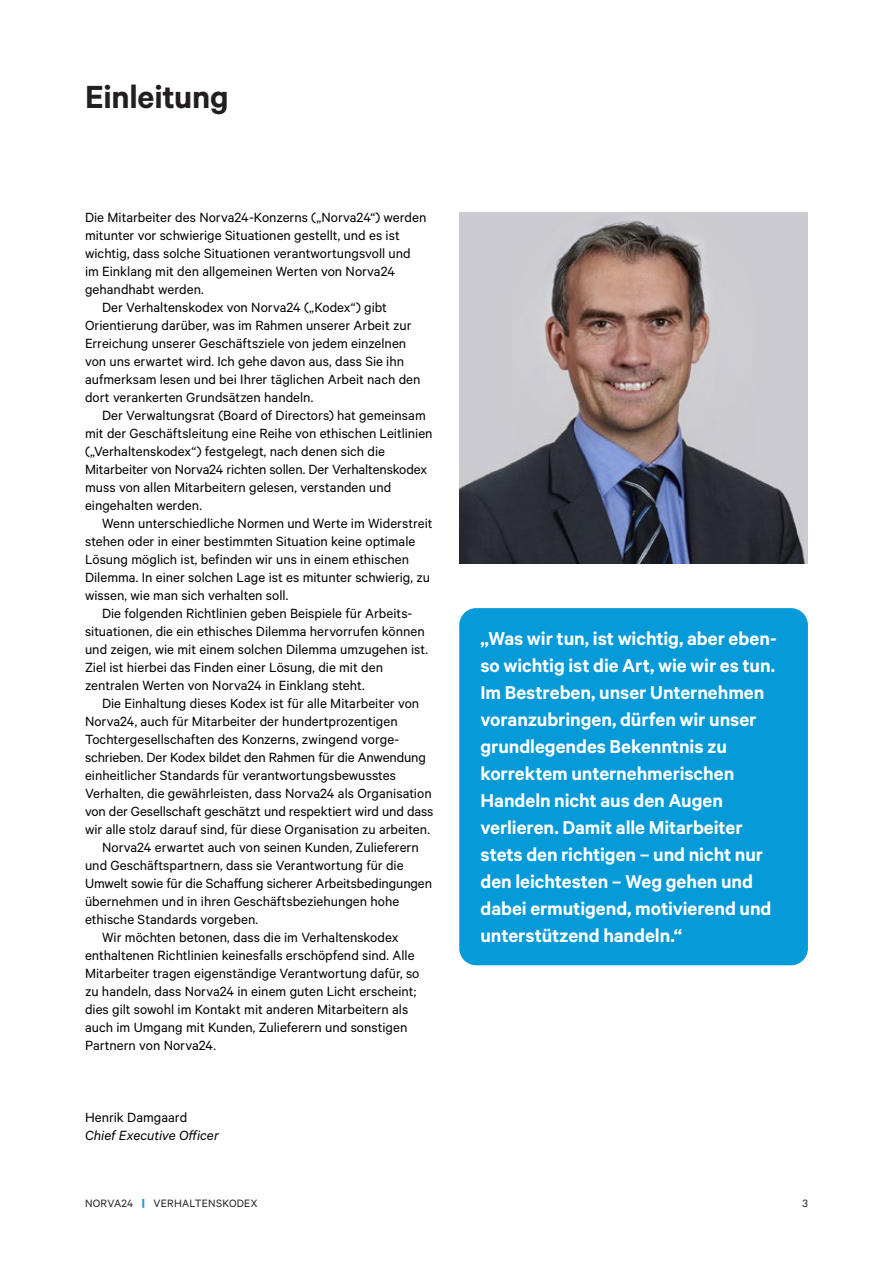
<style>
.page{position:relative;width:893px;height:1263px;background:#fff}
.page>*{position:absolute;margin:0;border:0;box-sizing:border-box;transform-origin:0 0}
.t1{font:600 36px "Calibre";letter-spacing:-.005em;color:#231f20}
.t2{font:600 21px/27px "Calibre";letter-spacing:-.005em;color:#fff}
.t3{font:15px "Calibre";color:#000001}
.t4{font:italic 15px "Calibre";color:#000001}
.t5{font:12px "Calibre";letter-spacing:.02em;color:#231f20}
.s1{font-weight:900;color:#069ad9}
</style>
<div class="page">
<div style="left:459px;top:608px;width:349px;height:357px;background:#069ad9;border-radius:17px"></div>
<img style="left:459px;top:213px;width:349px;height:351px">
<h1 class="t1" style="left:85px;top:76px;width:145px">Einleitung</h1>
<p class="t3" style="left:85px;top:209px;width:343px">Die Mitarbeiter des Norva24-Konzerns („Norva24“) werden</p>
<p class="t3" style="left:85px;top:227px;width:316px">mitunter vor schwierige Situationen gestellt, und es ist</p>
<p class="t3" style="left:85px;top:245px;width:327px">wichtig, dass solche Situationen verantwortungsvoll und</p>
<p class="t3" style="left:85px;top:263px;width:312px">im Einklang mit den allgemeinen Werten von Norva24</p>
<p class="t3" style="left:85px;top:281px;width:120px">gehandhabt werden.</p>
<p class="t3" style="left:102px;top:299px;width:286px">Der Verhaltenskodex von Norva24 („Kodex“) gibt</p>
<p class="t3" style="left:85px;top:317px;width:328px">Orientierung darüber, was im Rahmen unserer Arbeit zur</p>
<p class="t3" style="left:85px;top:335px;width:323px">Erreichung unserer Geschäftsziele von jedem einzelnen</p>
<p class="t3" style="left:85px;top:353px;width:321px">von uns erwartet wird. Ich gehe davon aus, dass Sie ihn</p>
<p class="t3" style="left:85px;top:371px;width:337px">aufmerksam lesen und bei Ihrer täglichen Arbeit nach den</p>
<p class="t3" style="left:85px;top:389px;width:230px">dort verankerten Grundsätzen handeln.</p>
<p class="t3" style="left:102px;top:407px;width:325px">Der Verwaltungsrat (Board of Directors) hat gemeinsam</p>
<p class="t3" style="left:85px;top:425px;width:349px">mit der Geschäftsleitung eine Reihe von ethischen Leitlinien</p>
<p class="t3" style="left:85px;top:443px;width:301px">(„Verhaltenskodex“) festgelegt, nach denen sich die</p>
<p class="t3" style="left:85px;top:461px;width:344px">Mitarbeiter von Norva24 richten sollen. Der Verhaltenskodex</p>
<p class="t3" style="left:85px;top:479px;width:308px">muss von allen Mitarbeitern gelesen, verstanden und</p>
<p class="t3" style="left:85px;top:497px;width:118px">eingehalten werden.</p>
<p class="t3" style="left:102px;top:515px;width:332px">Wenn unterschiedliche Normen und Werte im Widerstreit</p>
<p class="t3" style="left:85px;top:533px;width:332px">stehen oder in einer bestimmten Situation keine optimale</p>
<p class="t3" style="left:85px;top:551px;width:325px">Lösung möglich ist, befinden wir uns in einem ethischen</p>
<p class="t3" style="left:85px;top:569px;width:347px">Dilemma. In einer solchen Lage ist es mitunter schwierig, zu</p>
<p class="t3" style="left:85px;top:587px;width:205px">wissen, wie man sich verhalten soll.</p>
<p class="t3" style="left:102px;top:605px;width:311px">Die folgenden Richtlinien geben Beispiele für Arbeits-</p>
<p class="t3" style="left:85px;top:623px;width:341px">situationen, die ein ethisches Dilemma hervorrufen können</p>
<p class="t3" style="left:85px;top:641px;width:345px">und zeigen, wie mit einem solchen Dilemma umzugehen ist.</p>
<p class="t3" style="left:85px;top:659px;width:299px">Ziel ist hierbei das Finden einer Lösung, die mit den</p>
<p class="t3" style="left:85px;top:677px;width:281px">zentralen Werten von Norva24 in Einklang steht.</p>
<p class="t3" style="left:102px;top:695px;width:319px">Die Einhaltung dieses Kodex ist für alle Mitarbeiter von</p>
<p class="t3" style="left:85px;top:713px;width:314px">Norva24, auch für Mitarbeiter der hundertprozentigen</p>
<p class="t3" style="left:85px;top:731px;width:314px">Tochtergesellschaften des Konzerns, zwingend vorge-</p>
<p class="t3" style="left:85px;top:749px;width:342px">schrieben. Der Kodex bildet den Rahmen für die Anwendung</p>
<p class="t3" style="left:85px;top:767px;width:313px">einheitlicher Standards für verantwortungsbewusstes</p>
<p class="t3" style="left:85px;top:785px;width:348px">Verhalten, die gewährleisten, dass Norva24 als Organisation</p>
<p class="t3" style="left:85px;top:803px;width:350px">von der Gesellschaft geschätzt und respektiert wird und dass</p>
<p class="t3" style="left:85px;top:821px;width:346px">wir alle stolz darauf sind, für diese Organisation zu arbeiten.</p>
<p class="t3" style="left:102px;top:839px;width:318px">Norva24 erwartet auch von seinen Kunden, Zulieferern</p>
<p class="t3" style="left:85px;top:857px;width:320px">und Geschäftspartnern, dass sie Verantwortung für die</p>
<p class="t3" style="left:85px;top:875px;width:349px">Umwelt sowie für die Schaffung sicherer Arbeitsbedingungen</p>
<p class="t3" style="left:85px;top:893px;width:316px">übernehmen und in ihren Geschäftsbeziehungen hohe</p>
<p class="t3" style="left:85px;top:911px;width:175px">ethische Standards vorgeben.</p>
<p class="t3" style="left:102px;top:929px;width:298px">Wir möchten betonen, dass die im Verhaltenskodex</p>
<p class="t3" style="left:85px;top:947px;width:331px">enthaltenen Richtlinien keinesfalls erschöpfend sind. Alle</p>
<p class="t3" style="left:85px;top:965px;width:336px">Mitarbeiter tragen eigenständige Verantwortung dafür, so</p>
<p class="t3" style="left:85px;top:983px;width:333px">zu handeln, dass Norva24 in einem guten Licht erscheint;</p>
<p class="t3" style="left:85px;top:1001px;width:325px">dies gilt sowohl im Kontakt mit anderen Mitarbeitern als</p>
<p class="t3" style="left:85px;top:1019px;width:324px">auch im Umgang mit Kunden, Zulieferern und sonstigen</p>
<p class="t3" style="left:85px;top:1037px;width:132px">Partnern von Norva24.</p>
<p class="t3" style="left:85px;top:1109px;width:104px">Henrik Damgaard</p>
<p class="t4" style="left:85px;top:1127px;width:135px">Chief Executive Officer</p>
<p class="t2" style="left:480px;top:624px;width:298px">„Was wir tun, ist wichtig, aber eben&shy;so wichtig ist die Art, wie wir es tun.<br>Im Bestreben, unser Unternehmen voranzubringen, dürfen wir unser grundlegendes Bekenntnis zu korrektem unternehmerischen<br>Handeln nicht aus den Augen verlieren. Damit alle Mitarbeiter stets den richtigen – und nicht nur den leichtesten – Weg gehen und dabei ermutigend, motivierend und unterstützend handeln.“</p>
<p class="t5" style="left:85px;top:1196px;width:174px">NORVA24 <span class="s1">|</span> VERHALTENSKODEX</p>
<p class="t5" style="left:802px;top:1196px;width:7px">3</p>
</div>
